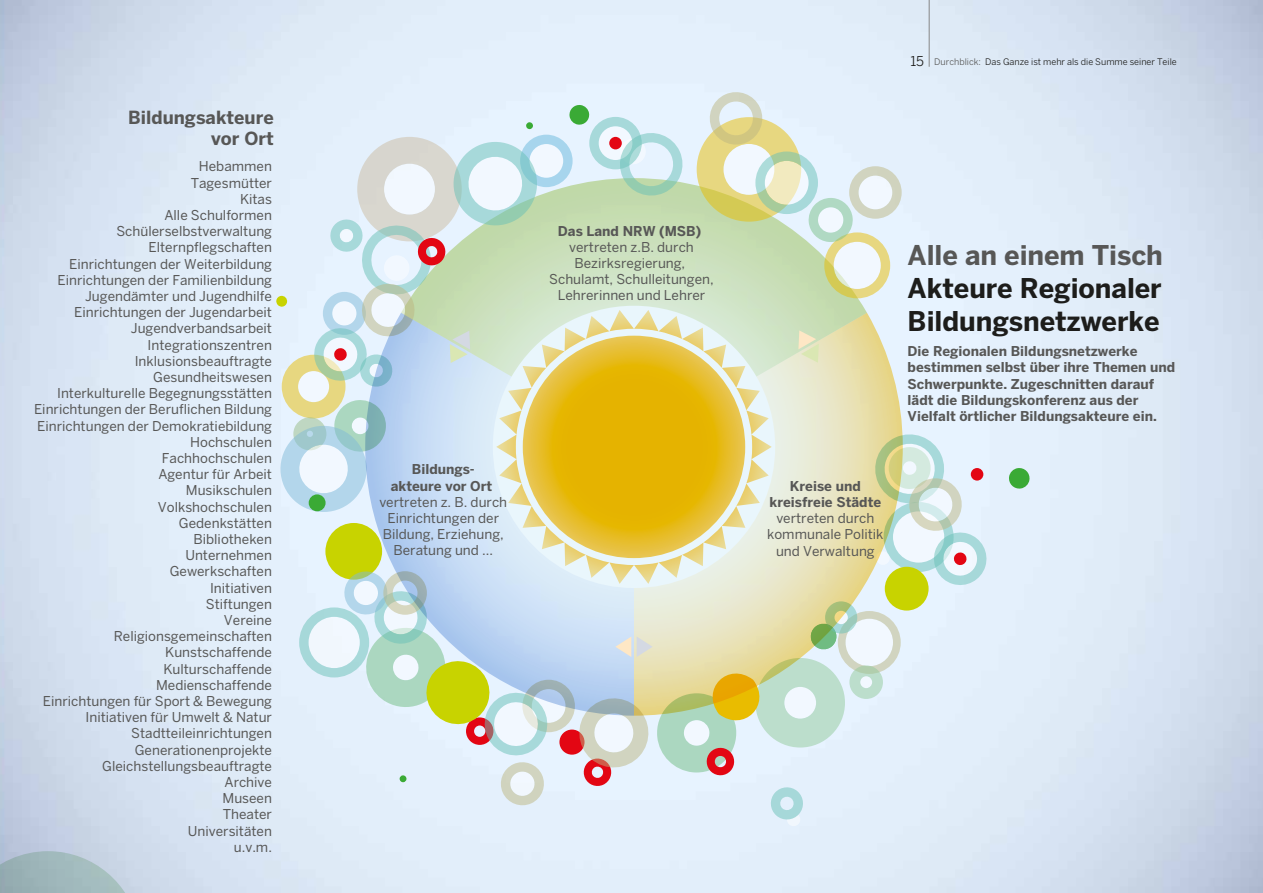
<style>
.page{position:relative;width:1263px;height:893px;background:#fff}
.page>*{position:absolute;margin:0;border:0;box-sizing:border-box;transform-origin:0 0}
.t1{font:700 27px/33px "Benton Sans";letter-spacing:-.005em;color:#1d1d1b}
.t2{font:700 27px "Benton Sans";letter-spacing:-.005em;color:#575756}
.t3{font:700 18px/21.6px "Benton Sans";color:#575756;text-align:right}
.t4{font:13.5px/16.2px "Benton Sans";color:#575756;text-align:center}
.t5{font:700 13.5px/16.2px "Benton Sans";color:#575756;text-align:center}
.t6{font:9px "Benton Sans";color:#1d1d1b}
.s1{font-size:13.5px}
.s2{color:#575756}
</style>
<div class="page">
<svg style="left:1008px;top:467px;width:22px;height:22px"></svg>
<svg style="left:276px;top:92px;width:710px;height:734px;background:#d9e1cd"></svg>
<svg style="left:0;top:851px;width:142px;height:42px;background:#abbfc7"></svg>
<hr style="left:929px;top:0;width:1px;height:67px;background:#878787">
<h2 class="t3" style="left:128px;top:106px;width:147px">Bildungsakteure vor Ort</h2>
<p class="t4" style="left:34px;top:158px;width:239px;text-align:right">Hebammen<br>Tagesmütter<br>Kitas<br>Alle Schulformen<br>Schülerselbstverwaltung<br>Elternpflegschaften<br>Einrichtungen der Weiterbildung<br>Einrichtungen der Familienbildung<br>Jugendämter und Jugendhilfe<br>Einrichtungen der Jugendarbeit<br>Jugendverbandsarbeit<br>Integrationszentren<br>Inklusionsbeauftragte<br>Gesundheitswesen<br>Interkulturelle Begegnungsstätten<br>Einrichtungen der Beruflichen Bildung<br>Einrichtungen der Demokratiebildung<br>Hochschulen<br>Fachhochschulen<br>Agentur für Arbeit<br>Musikschulen<br>Volkshochschulen<br>Gedenkstätten<br>Bibliotheken<br>Unternehmen<br>Gewerkschaften<br>Initiativen<br>Stiftungen<br>Vereine<br>Religionsgemeinschaften<br>Kunstschaffende<br>Kulturschaffende<br>Medienschaffende<br>Einrichtungen für Sport &amp; Bewegung<br>Initiativen für Umwelt &amp; Natur<br>Stadtteileinrichtungen<br>Generationenprojekte<br>Gleichstellungsbeauftragte<br>Archive<br>Museen<br>Theater<br>Universitäten<br>u.v.m.</p>
<p class="t6" style="left:910px;top:56px;width:268px"><span class="s1">15</span> <span class="s2">Durchblick:</span> Das Ganze ist mehr als die Summe seiner Teile</p>
<p class="t5" style="left:558px;top:222px;width:145px">Das Land NRW (MSB)</p>
<p class="t4" style="left:549px;top:239px;width:166px">vertreten z.B. durch<br>Bezirksregierung,<br>Schulamt, Schulleitungen,<br>Lehrerinnen und Lehrer</p>
<p class="t5" style="left:391px;top:461px;width:103px">Bildungs&shy;akteure vor Ort</p>
<p class="t4" style="left:379px;top:494px;width:129px">vertreten z. B. durch<br>Einrichtungen der<br>Bildung, Erziehung,<br>Beratung und …</p>
<p class="t5" style="left:769px;top:478px;width:113px">Kreise und kreisfreie Städte</p>
<p class="t4" style="left:767px;top:510px;width:118px">vertreten durch kommunale Politik und Verwaltung</p>
<h1 class="t2" style="left:908px;top:239px;width:257px">Alle an einem Tisch</h1>
<h1 class="t1" style="left:908px;top:272px;width:256px">Akteure Regionaler<br>Bildungsnetzwerke</h1>
<p class="t5" style="left:908px;top:343px;width:269px;text-align:left">Die Regionalen Bildungsnetzwerke bestimmen selbst über ihre Themen und Schwerpunkte. Zugeschnitten darauf lädt die Bildungskonferenz aus der Vielfalt örtlicher Bildungsakteure ein.</p>
</div>
